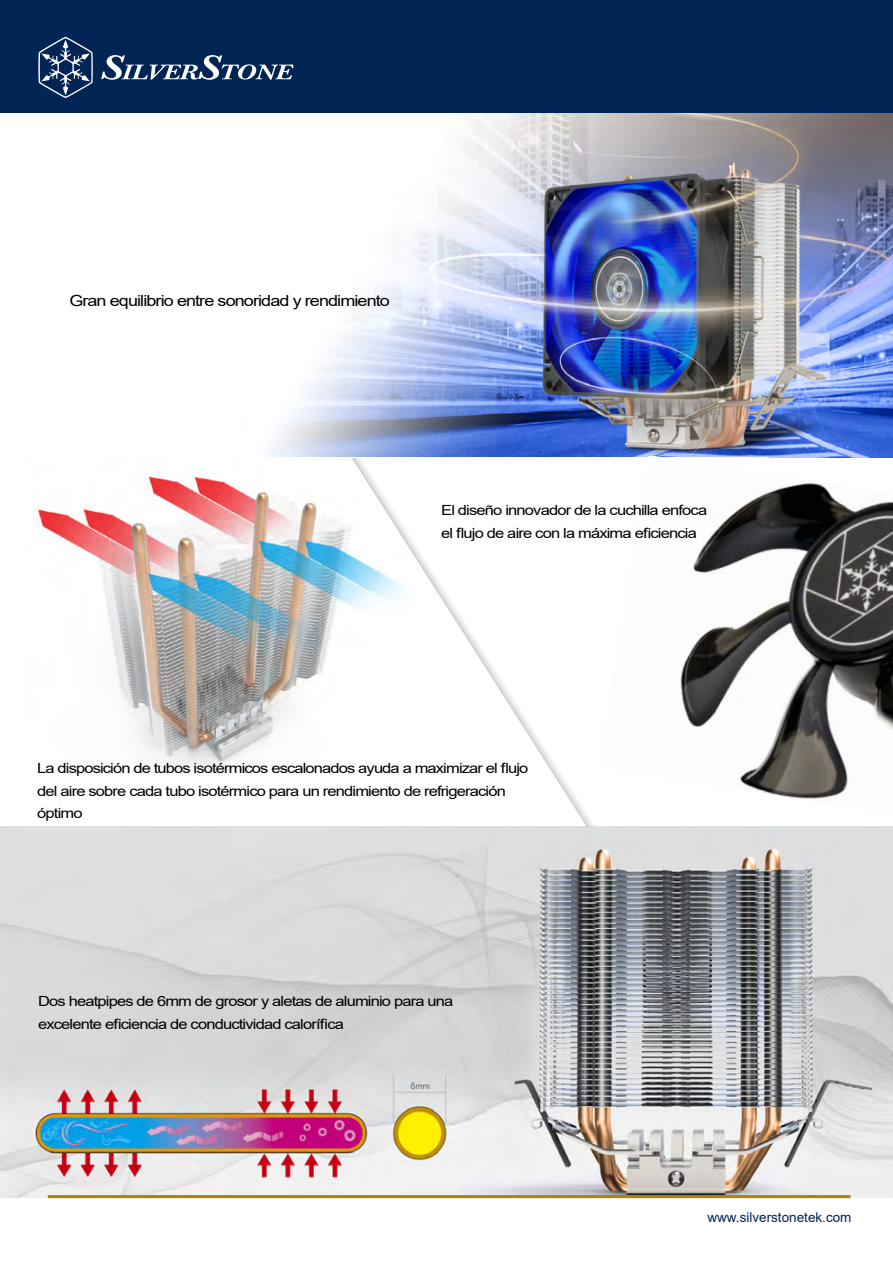
<style>
.page{position:relative;width:893px;height:1263px;background:#fff}
.page>*{position:absolute;margin:0;border:0;box-sizing:border-box;transform-origin:0 0}
.t1{font:15.3px "Arial";letter-spacing:-.05em;color:#000;scale:1.18 1}
.t2{font:14.1px/22.5px "Arial";letter-spacing:-.05em;color:#000;scale:1.18 1}
.t3{font:13.5px "Arial";color:#002454}
</style>
<div class="page">
<img style="left:0;top:112px;width:893px;height:345px">
<img style="left:36px;top:472px;width:316px;height:303px">
<img style="left:1px;top:827px;width:891px;height:370px">
<img style="left:599px;top:456px;width:294px;height:345px">
<svg style="left:352px;top:458px;width:257px;height:369px"></svg>
<div style="left:0;top:0;width:893px;height:112px;background:#002454"></div>
<svg style="left:38px;top:37px;width:55px;height:61px"></svg>
<svg style="left:101px;top:55px;width:192px;height:25px"></svg>
<hr style="left:48px;top:1195px;width:802px;height:3px;background:#ad840a">
<p class="t1" style="left:69px;top:290px;width:273px">Gran equilibrio entre sonoridad y rendimiento</p>
<p class="t2" style="left:441px;top:499px;width:227px">El diseño innovador de la cuchilla enfoca el flujo de aire con la máxima eficiencia</p>
<p class="t2" style="left:37px;top:757px;width:418px">La disposición de tubos isotérmicos escalonados ayuda a maximizar el flujo del aire sobre cada tubo isotérmico para un rendimiento de refrigeración óptimo</p>
<p class="t2" style="left:38px;top:990px;width:354px">Dos heatpipes de 6mm de grosor y aletas de aluminio para una excelente eficiencia de conductividad calorífica</p>
<p class="t3" style="left:707px;top:1208px;width:146px">www.silverstonetek.com</p>
</div>
